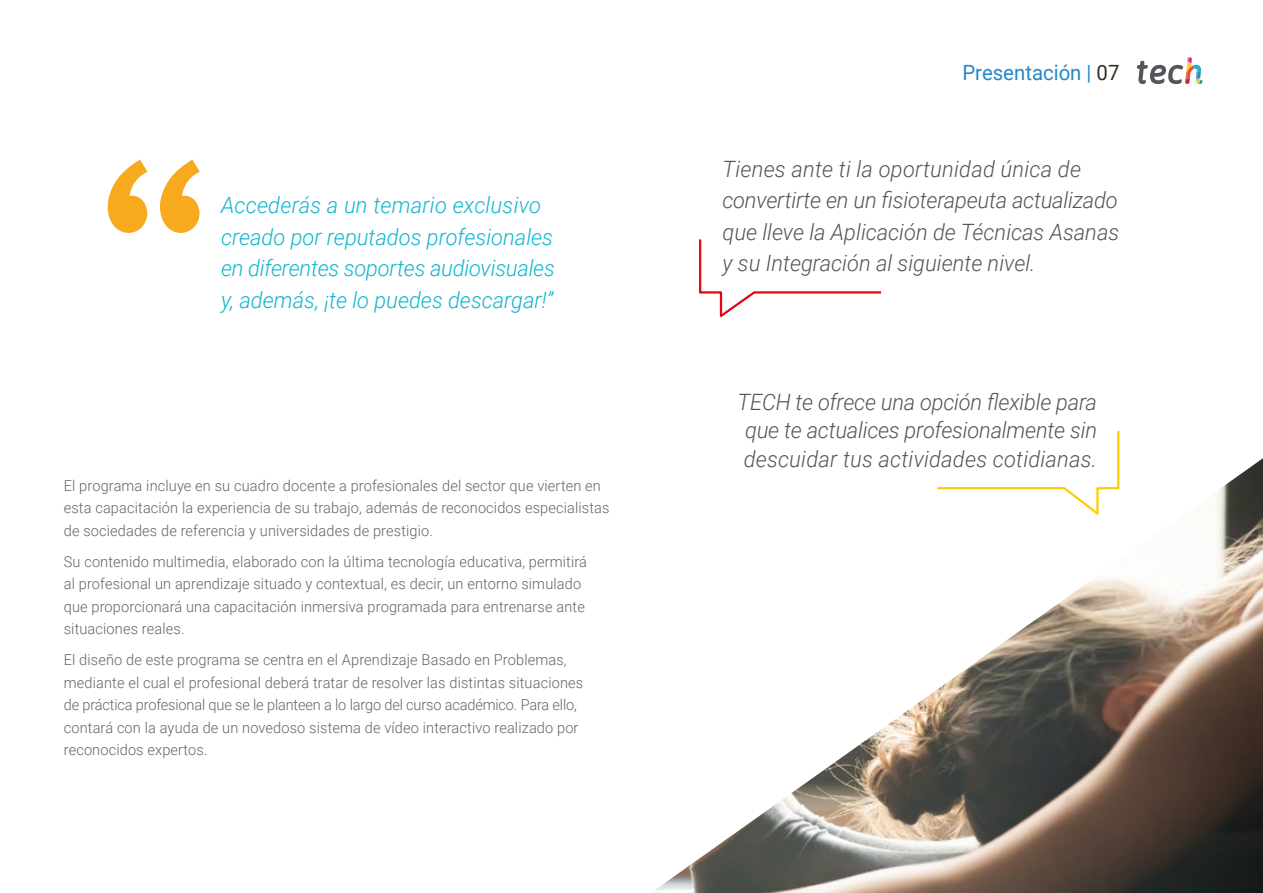
<style>
.page{position:relative;width:1263px;height:893px;background:#fff}
.page>*{position:absolute;margin:0;border:0;box-sizing:border-box;transform-origin:0 0}
.t1{font:italic 300 22.5px/31.5px "Roboto";color:#52555b;text-align:justify}
.t2{font:italic 300 22.5px/31.5px "Roboto";color:#0fb6cf}
.t3{font:21px "Roboto";color:#2488c9}
.t4{font:300 15px/22.5px "Roboto";letter-spacing:.01em;color:#61646a}
.s1{color:#312e20}
</style>
<div class="page">
<svg style="left:108px;top:160px;width:92px;height:73px"></svg>
<img style="left:654px;top:458px;width:609px;height:435px">
<svg style="left:935px;top:430px;width:185px;height:88px"></svg>
<svg style="left:699px;top:239px;width:183px;height:78px"></svg>
<svg style="left:1137px;top:57px;width:65px;height:27px"></svg>
<h1 class="t2" style="left:221px;top:189px;width:335px">Accederás a un temario exclusivo creado por reputados profesionales en diferentes soportes audiovisuales y, además, ¡te lo puedes descargar!”</h1>
<p class="t4" style="left:64px;top:474px;width:547px">El programa incluye en su cuadro docente a profesionales del sector que vierten en esta capacitación la experiencia de su trabajo, además de reconocidos especialistas de sociedades de referencia y universidades de prestigio.</p>
<p class="t4" style="left:64px;top:550px;width:525px">Su contenido multimedia, elaborado con la última tecnología educativa, permitirá al profesional un aprendizaje situado y contextual, es decir, un entorno simulado que proporcionará una capacitación inmersiva programada para entrenarse ante situaciones reales.</p>
<p class="t4" style="left:64px;top:648px;width:521px">El diseño de este programa se centra en el Aprendizaje Basado en Problemas, mediante el cual el profesional deberá tratar de resolver las distintas situaciones de práctica profesional que se le planteen a lo largo del curso académico. Para ello, contará con la ayuda de un novedoso sistema de vídeo interactivo realizado por reconocidos expertos.</p>
<h2 class="t3" style="left:962px;top:57px;width:159px">Presentación | <span class="s1">07</span></h2>
<h1 class="t1" style="left:722px;top:152px;width:398px;text-align:left">Tienes ante ti la oportunidad única de convertirte en un fisioterapeuta actualizado que lleve la Aplicación de Técnicas Asanas y su Integración al siguiente nivel.</h1>
<h1 class="t1" style="left:737px;top:387px;width:361px;line-height:28.5px">TECH te ofrece una opción flexible para que te actualices profesionalmente sin descuidar tus actividades cotidianas.</h1>
</div>
